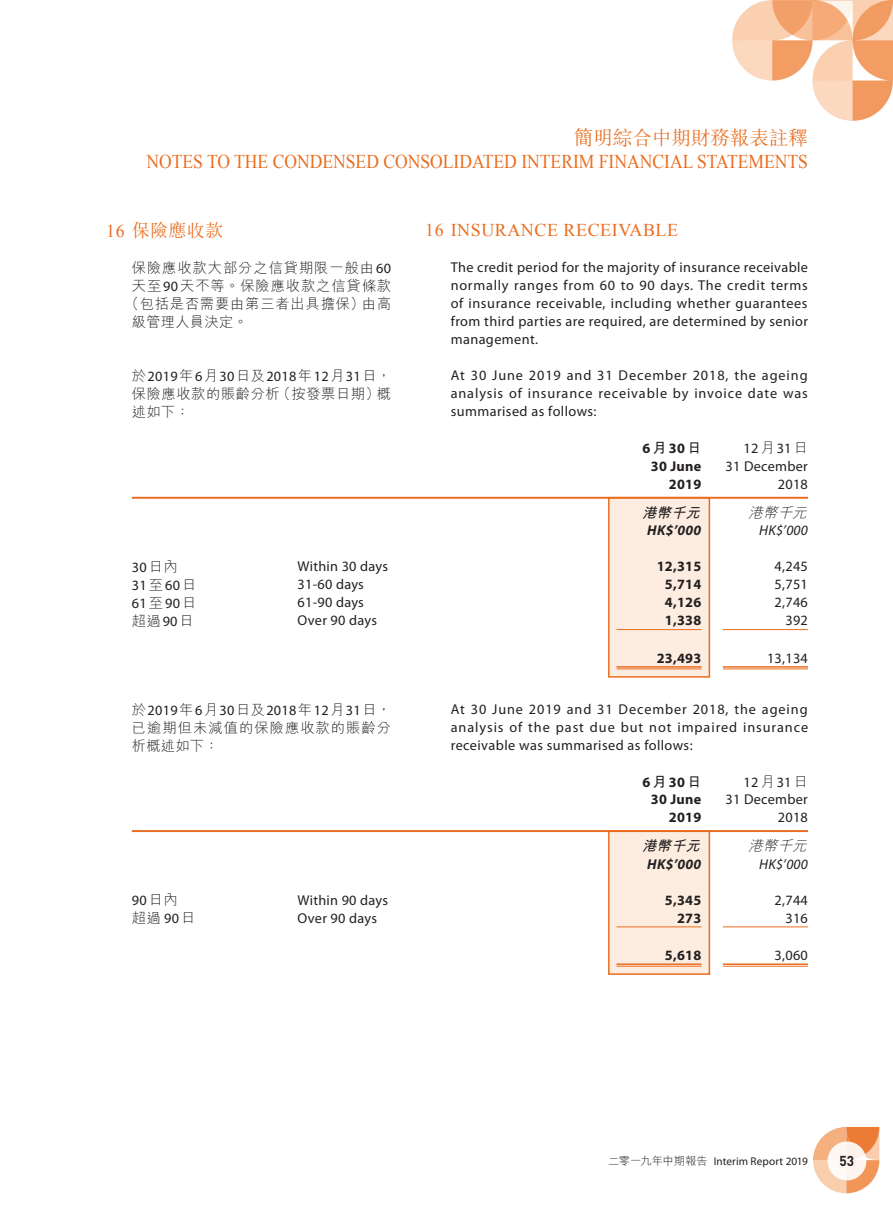
<style>
.page{position:relative;width:893px;height:1212px;background:#fff}
.page>*{position:absolute;margin:0;border:0;box-sizing:border-box;transform-origin:0 0}
.t1{font:19.5px "Times New Roman";color:#ea6d1f;scale:.9 1}
.t2{font:300 19.5px "M Sung HK";color:#ea6d1f}
.Subhead_1_e{font:18px "Times New Roman";letter-spacing:.03em;color:#ea6d1f}
.Subhead_1_c{font:300 18px "M Sung HK";letter-spacing:.02em;color:#ea6d1f}
.body_e{font:14.25px/18px "Myriad Pro";letter-spacing:.03em;color:#231f20;text-align:justify}
.Table_2_Colume{font:14.25px "Myriad Pro";letter-spacing:.02em;color:#231f20}
.body_c{font:300 14.25px/18px "M Hei HK";letter-spacing:.065em;color:#231f20;text-align:justify}
.Table_2_Colume-2{font:700 14.25px "Myriad Pro";letter-spacing:.02em;color:#231f20}
.Table_2_Colume-3{font:italic 700 14.25px "Myriad Pro";letter-spacing:.02em;color:#231f20}
.Table_2_Colume-4{font:italic 14.25px "Myriad Pro";letter-spacing:.02em;color:#231f20}
.Table_2_Colume-5{font:300 14.25px "M Hei HK";color:#231f20}
.body_c-2{font:300 14.25px "M Hei HK";letter-spacing:.02em;color:#231f20}
.Table_2_Colume-6{font:italic 700 14.25px "M Hei HK";color:#231f20}
.Table_2_Colume-7{font:italic 300 14.25px "M Hei HK";color:#231f20}
.t3{font:700 14.1px "DIN";color:#231f20;scale:.95 1}
.t4{font:11.25px "Myriad Pro";letter-spacing:.01em;color:#231f20}
.s1{font-family:"Times New Roman";font-weight:400}
.s2{font-family:"Myriad Pro";font-weight:400}
.s3{font-family:"M Hei HK"}
.s4{font-family:"M Hei HK";font-weight:300}
</style>
<div class="page">
<img style="left:732px;top:0;width:161px;height:120px">
<svg style="left:813px;top:1127px;width:66px;height:66px"></svg>
<div style="left:827px;top:1141px;width:39px;height:39px;background:#fdf5f0;border-radius:50%"></div>
<div style="left:608px;top:830px;width:102px;height:145px;background:#fdede0;border:2px solid #ea6d1f"></div>
<div style="left:608px;top:497px;width:102px;height:181px;background:#fdede0;border:2px solid #ea6d1f"></div>
<hr style="left:132px;top:497px;width:676px;height:2px;background:#ea6d1f">
<hr style="left:132px;top:830px;width:676px;height:2px;background:#ea6d1f">
<hr style="left:617px;top:629px;width:85px;height:1px;background:#ea6d1f">
<hr style="left:723px;top:629px;width:85px;height:1px;background:#ea6d1f">
<hr style="left:616px;top:666px;width:86px;height:2px;background:#ea6d1f">
<hr style="left:616px;top:669px;width:86px;height:1px;background:#ea6d1f">
<hr style="left:723px;top:666px;width:85px;height:2px;background:#ea6d1f">
<hr style="left:723px;top:669px;width:85px;height:1px;background:#ea6d1f">
<hr style="left:617px;top:926px;width:85px;height:1px;background:#ea6d1f">
<hr style="left:723px;top:926px;width:85px;height:1px;background:#ea6d1f">
<hr style="left:616px;top:963px;width:86px;height:2px;background:#ea6d1f">
<hr style="left:616px;top:966px;width:86px;height:1px;background:#ea6d1f">
<hr style="left:723px;top:963px;width:85px;height:2px;background:#ea6d1f">
<hr style="left:723px;top:966px;width:85px;height:1px;background:#ea6d1f">
<h1 class="t2" style="left:574px;top:124px;width:236px">簡明綜合中期財務報表註釋</h1>
<h1 class="t1" style="left:146px;top:148px;width:736px">NOTES TO THE CONDENSED CONSOLIDATED INTERIM FINANCIAL STATEMENTS</h1>
<p class="Subhead_1_c" style="left:106px;top:218px;width:118px"><span class="s1">16</span> 保險應收款</p>
<p class="body_c" style="left:132px;top:259px;width:261px">保險應收款大部分之信貸期限一般由<span class="s2">60</span></p>
<p class="body_c" style="left:132px;top:277px;width:261px">天至<span class="s2">90</span>天不等。保險應收款之信貸條款</p>
<p class="body_c" style="left:125px;top:295px;width:268px">（包括是否需要由第三者出具擔保）由高</p>
<p class="body_c-2" style="left:132px;top:315px;width:117px">級管理人員決定。</p>
<p class="body_c" style="left:132px;top:367px;width:261px">於<span class="s2">2019</span>年<span class="s2">6</span>月<span class="s2">30</span>日及<span class="s2">2018</span>年<span class="s2">12</span>月<span class="s2">31</span>日，保險應收款的賬齡分析（按發票日期）概述如下：</p>
<p class="Subhead_1_e" style="left:425px;top:218px;width:254px">16 INSURANCE RECEIVABLE</p>
<p class="body_e" style="left:451px;top:258px;width:359px">The credit period for the majority of insurance receivable normally ranges from 60 to 90 days. The credit terms of insurance receivable, including whether guarantees from third parties are required, are determined by senior management.</p>
<p class="body_e" style="left:451px;top:366px;width:359px">At 30 June 2019 and 31 December 2018, the ageing analysis of insurance receivable by invoice date was summarised as follows:</p>
<p class="Table_2_Colume-2" style="left:643px;top:439px;width:60px">6<span class="s3">月</span>30<span class="s3">日</span></p>
<p class="Table_2_Colume" style="left:743px;top:440px;width:66px">12<span class="s4">月</span>31<span class="s4">日</span></p>
<p class="Table_2_Colume-2" style="left:651px;top:456px;width:52px">30 June</p>
<p class="Table_2_Colume" style="left:725px;top:457px;width:84px">31 December</p>
<p class="Table_2_Colume-2" style="left:669px;top:474px;width:34px">2019</p>
<p class="Table_2_Colume" style="left:778px;top:475px;width:32px">2018</p>
<p class="Table_2_Colume-6" style="left:642px;top:502px;width:64px">港幣千元</p>
<p class="Table_2_Colume-7" style="left:749px;top:505px;width:63px">港幣千元</p>
<p class="Table_2_Colume-3" style="left:647px;top:521px;width:56px">HK$’000</p>
<p class="Table_2_Colume-4" style="left:759px;top:522px;width:50px">HK$’000</p>
<p class="Table_2_Colume" style="left:132px;top:558px;width:47px">30<span class="s4">日內</span></p>
<p class="Table_2_Colume" style="left:298px;top:558px;width:92px">Within 30 days</p>
<p class="Table_2_Colume-2" style="left:657px;top:557px;width:46px">12,315</p>
<p class="Table_2_Colume" style="left:775px;top:558px;width:35px">4,245</p>
<p class="Table_2_Colume" style="left:132px;top:576px;width:66px">31<span class="s4">至</span>60<span class="s4">日</span></p>
<p class="Table_2_Colume" style="left:298px;top:576px;width:68px">31-60 days</p>
<p class="Table_2_Colume-2" style="left:665px;top:575px;width:38px">5,714</p>
<p class="Table_2_Colume" style="left:775px;top:576px;width:35px">5,751</p>
<p class="Table_2_Colume" style="left:132px;top:594px;width:66px">61<span class="s4">至</span>90<span class="s4">日</span></p>
<p class="Table_2_Colume" style="left:298px;top:594px;width:68px">61-90 days</p>
<p class="Table_2_Colume-2" style="left:665px;top:593px;width:38px">4,126</p>
<p class="Table_2_Colume" style="left:775px;top:594px;width:35px">2,746</p>
<p class="Table_2_Colume-5" style="left:132px;top:613px;width:64px">超過<span class="s2">90</span>日</p>
<p class="Table_2_Colume" style="left:298px;top:612px;width:81px">Over 90 days</p>
<p class="Table_2_Colume-2" style="left:665px;top:611px;width:38px">1,338</p>
<p class="Table_2_Colume" style="left:785px;top:612px;width:24px">392</p>
<p class="Table_2_Colume-2" style="left:657px;top:649px;width:46px">23,493</p>
<p class="Table_2_Colume" style="left:767px;top:649px;width:42px">13,134</p>
<p class="body_c" style="left:132px;top:700px;width:261px">於<span class="s2">2019</span>年<span class="s2">6</span>月<span class="s2">30</span>日及<span class="s2">2018</span>年<span class="s2">12</span>月<span class="s2">31</span>日，已逾期但未減值的保險應收款的賬齡分析概述如下：</p>
<p class="Table_2_Colume-2" style="left:643px;top:772px;width:60px">6<span class="s3">月</span>30<span class="s3">日</span></p>
<p class="Table_2_Colume" style="left:743px;top:773px;width:66px">12<span class="s4">月</span>31<span class="s4">日</span></p>
<p class="Table_2_Colume-2" style="left:651px;top:790px;width:52px">30 June</p>
<p class="Table_2_Colume" style="left:725px;top:790px;width:84px">31 December</p>
<p class="Table_2_Colume-2" style="left:669px;top:808px;width:34px">2019</p>
<p class="Table_2_Colume" style="left:778px;top:808px;width:32px">2018</p>
<p class="Table_2_Colume-6" style="left:642px;top:836px;width:64px">港幣千元</p>
<p class="Table_2_Colume-7" style="left:749px;top:839px;width:63px">港幣千元</p>
<p class="Table_2_Colume-3" style="left:647px;top:854px;width:56px">HK$’000</p>
<p class="Table_2_Colume-4" style="left:759px;top:855px;width:50px">HK$’000</p>
<p class="Table_2_Colume" style="left:132px;top:892px;width:47px">90<span class="s4">日內</span></p>
<p class="Table_2_Colume" style="left:298px;top:891px;width:92px">Within 90 days</p>
<p class="Table_2_Colume-2" style="left:665px;top:890px;width:38px">5,345</p>
<p class="Table_2_Colume" style="left:775px;top:891px;width:35px">2,744</p>
<p class="Table_2_Colume-5" style="left:132px;top:911px;width:65px">超過 <span class="s2">90</span>日</p>
<p class="Table_2_Colume" style="left:298px;top:909px;width:81px">Over 90 days</p>
<p class="Table_2_Colume-2" style="left:677px;top:908px;width:26px">273</p>
<p class="Table_2_Colume" style="left:785px;top:909px;width:24px">316</p>
<p class="Table_2_Colume-2" style="left:665px;top:946px;width:38px">5,618</p>
<p class="Table_2_Colume" style="left:775px;top:946px;width:35px">3,060</p>
<p class="body_e" style="left:451px;top:700px;width:359px">At 30 June 2019 and 31 December 2018, the ageing analysis of the past due but not impaired insurance receivable was summarised as follows:</p>
<p class="t4" style="left:608px;top:1155px;width:201px"><span class="s4">二零一九年中期報告</span> Interim Report 2019</p>
<p class="t3" style="left:839px;top:1151px;width:17px">53</p>
</div>
